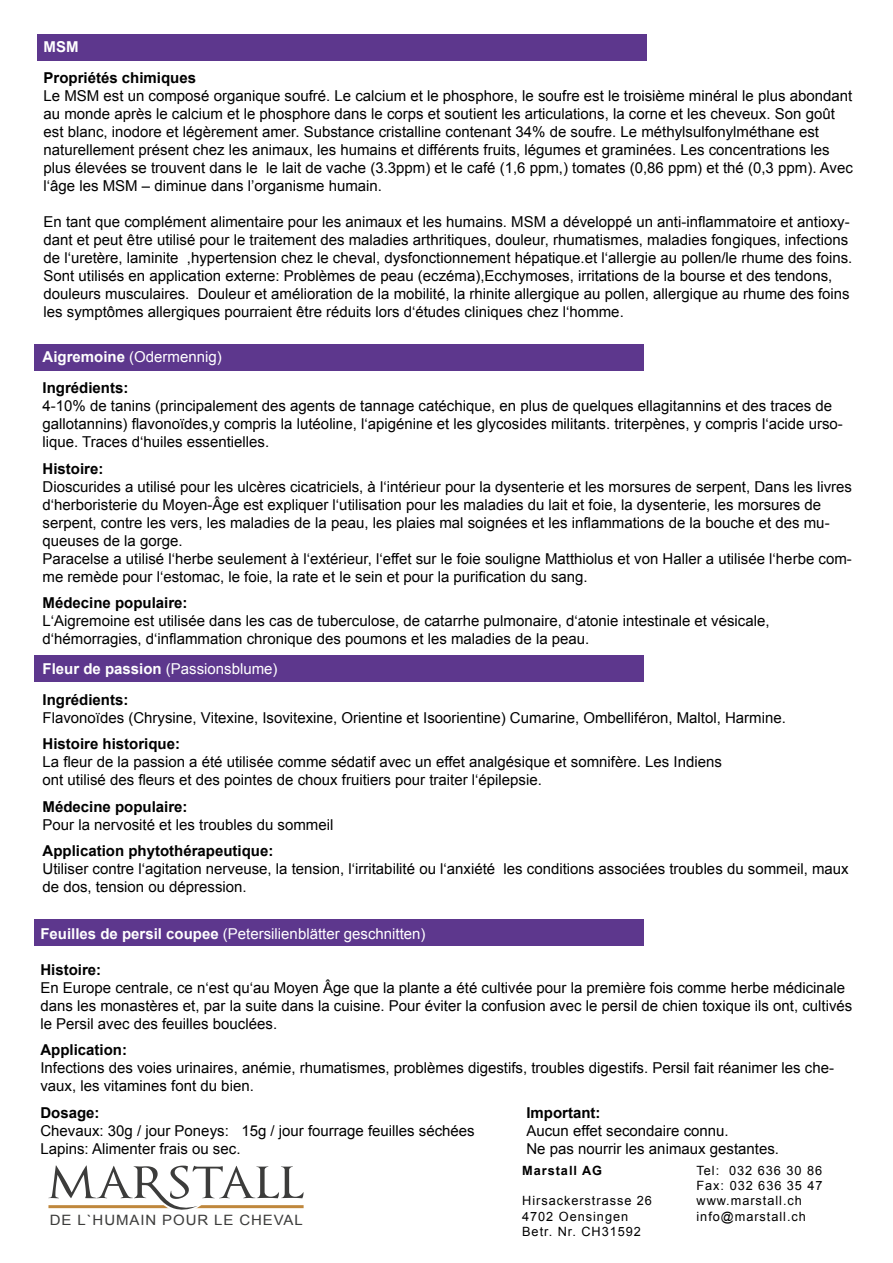
<style>
.page{position:relative;width:893px;height:1263px;background:#fff}
.page>*{position:absolute;margin:0;border:0;box-sizing:border-box;transform-origin:0 0}
.t1{font:15px/18px "Arial";color:#000}
.t2{font:700 15px "Arial";color:#000}
.t3{font:15px/30.8px "Arial";color:#fff}
.t4{font:700 15px "Arial";color:#fff}
.t5{font:14.25px "Arial";letter-spacing:.06em;color:#3c3c3b;scale:1.05 1}
.t6{font:12.75px/15.3px "Arial";letter-spacing:.075em;color:#000}
.t7{font:700 12.75px "Arial";letter-spacing:.075em;color:#000}
.s1{font-weight:700}
.s2{font-weight:700;color:#000}
</style>
<div class="page">
<svg style="left:48px;top:1165px;width:256px;height:45px"></svg>
<div style="left:34px;top:344px;width:610px;height:27px;background:#5d378d"></div>
<div style="left:34px;top:656px;width:610px;height:26px;background:#5d378d"></div>
<div style="left:34px;top:919px;width:610px;height:27px;background:#5d378d"></div>
<div style="left:37px;top:34px;width:610px;height:27px;background:#5d378d"></div>
<p class="t4" style="left:44px;top:36px;width:36px">MSM</p>
<p class="t2" style="left:44px;top:67px;width:154px">Propriétés chimiques</p>
<p class="t1" style="left:44px;top:86px;width:811px">Le MSM est un composé organique soufré. Le calcium et le phosphore, le soufre est le troisième minéral le plus abondant au monde après le calcium et le phosphore dans le corps et soutient les articulations, la corne et les cheveux. Son goût est blanc, inodore et légèrement amer. Substance cristalline contenant 34% de soufre. Le méthylsulfonylméthane est naturellement présent chez les animaux, les humains et différents fruits, légumes et graminées. Les concentrations les plus élevées se trouvent dans le le lait de vache (3.3ppm) et le café (1,6 ppm,) tomates (0,86 ppm) et thé (0,3 ppm). Avec l‘âge les MSM – diminue dans l’organisme humain.</p>
<p class="t1" style="left:44px;top:212px;width:810px">En tant que complément alimentaire pour les animaux et les humains. MSM a développé un anti-inflammatoire et antioxy&shy;dant et peut être utilisé pour le traitement des maladies arthritiques, douleur, rhumatismes, maladies fongiques, infections de l‘uretère, laminite ,hypertension chez le cheval, dysfonctionnement hépatique.et l‘allergie au pollen/le rhume des foins.<br>Sont utilisés en application externe: Problèmes de peau (eczéma),Ecchymoses, irritations de la bourse et des tendons, douleurs musculaires. Douleur et amélioration de la mobilité, la rhinite allergique au pollen, allergique au rhume des foins les symptômes allergiques pourraient être réduits lors d‘études cliniques chez l‘homme.</p>
<p class="t3" style="left:43px;top:342px;width:181px"><span class="s1">Aigremoine</span> (Odermennig)<br><span class="s2">Ingrédients:</span></p>
<p class="t1" style="left:43px;top:397px;width:802px">4-10% de tanins (principalement des agents de tannage catéchique, en plus de quelques ellagitannins et des traces de gallotannins) flavonoïdes,y compris la lutéoline, l‘apigénine et les glycosides militants. triterpènes, y compris l‘acide urso&shy;lique. Traces d‘huiles essentielles.</p>
<p class="t2" style="left:43px;top:458px;width:62px">Histoire:</p>
<p class="t1" style="left:43px;top:477px;width:811px">Dioscurides a utilisé pour les ulcères cicatriciels, à l‘intérieur pour la dysenterie et les morsures de serpent, Dans les livres d‘herboristerie du Moyen-Âge est expliquer l‘utilisation pour les maladies du lait et foie, la dysenterie, les morsures de serpent, contre les vers, les maladies de la peau, les plaies mal soignées et les inflammations de la bouche et des mu&shy;queuses de la gorge.<br>Paracelse a utilisé l‘herbe seulement à l‘extérieur, l‘effet sur le foie souligne Matthiolus et von Haller a utilisée l‘herbe com&shy;me remède pour l‘estomac, le foie, la rate et le sein et pour la purification du sang.</p>
<p class="t2" style="left:43px;top:592px;width:147px">Médecine populaire:</p>
<p class="t1" style="left:43px;top:612px;width:728px">L‘Aigremoine est utilisée dans les cas de tuberculose, de catarrhe pulmonaire, d‘atonie intestinale et vésicale, d‘hémorragies, d‘inflammation chronique des poumons et les maladies de la peau.</p>
<p class="t3" style="left:43px;top:653px;width:237px"><span class="s1">Fleur de passion</span> (Passionsblume)<br><span class="s2">Ingrédients:</span></p>
<p class="t1" style="left:43px;top:708px;width:745px">Flavonoïdes (Chrysine, Vitexine, Isovitexine, Orientine et Isoorientine) Cumarine, Ombelliféron, Maltol, Harmine.</p>
<p class="t2" style="left:43px;top:733px;width:139px">Histoire historique:</p>
<p class="t1" style="left:43px;top:753px;width:681px">La fleur de la passion a été utilisée comme sédatif avec un effet analgésique et somnifère. Les Indiens ont utilisé des fleurs et des pointes de choux fruitiers pour traiter l‘épilepsie.</p>
<p class="t2" style="left:43px;top:796px;width:147px">Médecine populaire:</p>
<p class="t1" style="left:43px;top:815px;width:292px">Pour la nervosité et les troubles du sommeil</p>
<p class="t2" style="left:43px;top:840px;width:232px">Application phytothérapeutique:</p>
<p class="t1" style="left:43px;top:860px;width:808px">Utiliser contre l‘agitation nerveuse, la tension, l‘irritabilité ou l‘anxiété les conditions associées troubles du sommeil, maux de dos, tension ou dépression.</p>
<p class="t3" style="left:40px;top:918px;width:387px"><span class="s1">Feuilles de persil coupee</span> (Petersilienblätter geschnitten)</p>
<p class="t2" style="left:40px;top:959px;width:62px">Histoire:</p>
<p class="t1" style="left:40px;top:978px;width:814px">En Europe centrale, ce n‘est qu‘au Moyen Âge que la plante a été cultivée pour la première fois comme herbe médicinale dans les monastères et, par la suite dans la cuisine. Pour éviter la confusion avec le persil de chien toxique ils ont, cultivés le Persil avec des feuilles bouclées.</p>
<p class="t2" style="left:40px;top:1039px;width:88px">Application:</p>
<p class="t1" style="left:40px;top:1059px;width:795px">Infections des voies urinaires, anémie, rhumatismes, problèmes digestifs, troubles digestifs. Persil fait réanimer les che&shy;vaux, les vitamines font du bien.</p>
<p class="t2" style="left:40px;top:1102px;width:61px">Dosage:</p>
<p class="t2" style="left:526px;top:1102px;width:76px">Important:</p>
<p class="t1" style="left:40px;top:1121px;width:436px">Chevaux: 30g / jour Poneys: 15g / jour fourrage feuilles séchées</p>
<p class="t1" style="left:526px;top:1121px;width:204px">Aucun effet secondaire connu.</p>
<p class="t1" style="left:40px;top:1139px;width:202px">Lapins: Alimenter frais ou sec.</p>
<p class="t1" style="left:526px;top:1139px;width:254px">Ne pas nourrir les animaux gestantes.</p>
<p class="t5" style="left:50px;top:1210px;width:243px">DE L`HUMAIN POUR LE CHEVAL</p>
<p class="t7" style="left:522px;top:1161px;width:81px">Marstall AG</p>
<p class="t6" style="left:522px;top:1193px;width:131px">Hirsackerstrasse 26<br>4702 Oensingen<br>Betr. Nr. CH31592</p>
<p class="t6" style="left:696px;top:1162px;width:128px">Tel: 032 636 30 86<br>Fax: 032 636 35 47 www.marstall.ch info@marstall.ch</p>
</div>
